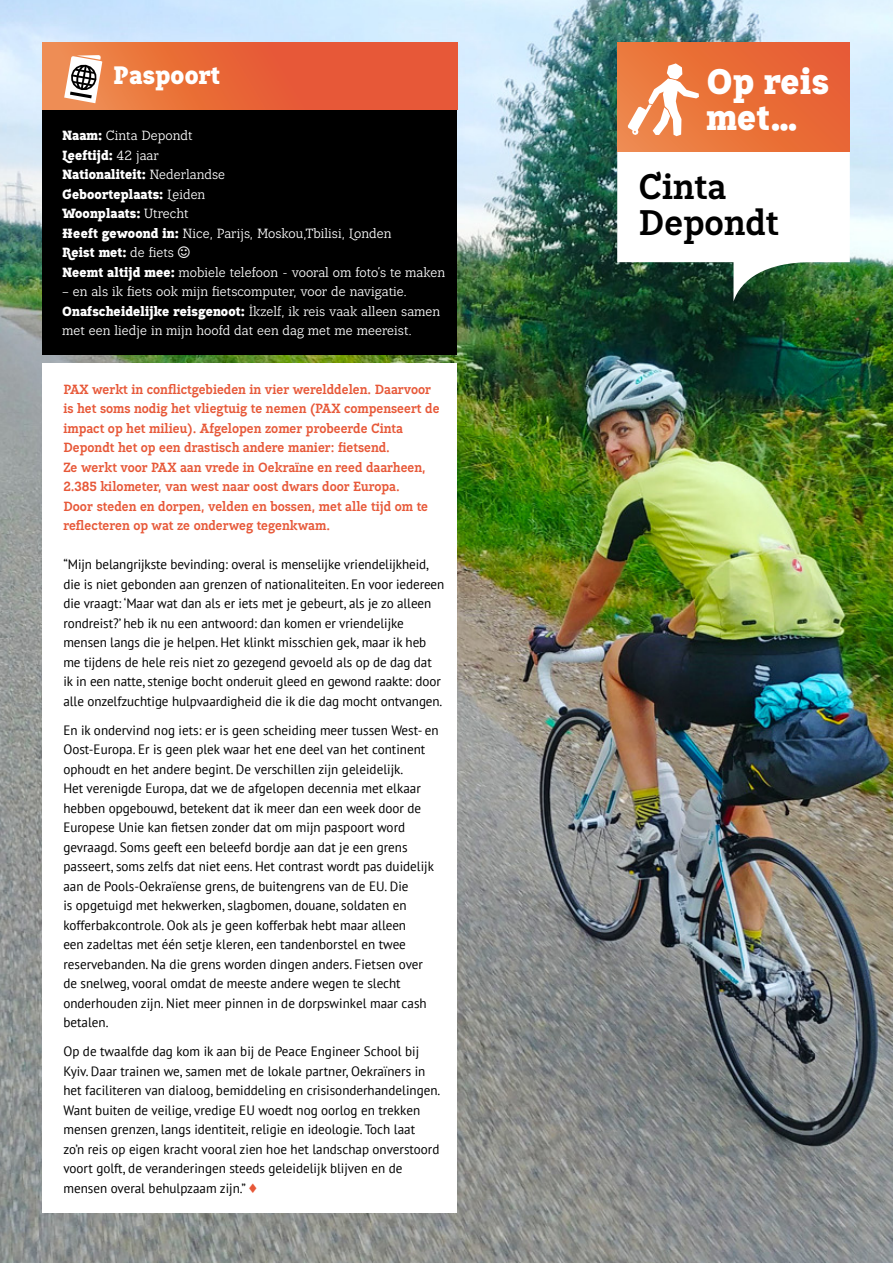
<style>
.page{position:relative;width:893px;height:1263px;background:#fff}
.page>*{position:absolute;margin:0;border:0;box-sizing:border-box;transform-origin:0 0}
.t1{font:700 36px/36px "Lean OFY";color:#000}
.t2{font:900 36px/36px "Lean OFY";letter-spacing:.01em;color:#fff}
.t3{font:900 25.5px "Lean OFY";letter-spacing:.01em;color:#fff}
.t4{font:13.5px/19.5px "PT Sans";color:#000}
.t5{font:700 13.5px/19.5px "Lean OFY";color:#e75838}
.t6{font:13.5px/19.5px "Lean OFY";color:#fff}
.s1{font-weight:900}
</style>
<div class="page">
<img style="left:0;top:0;width:893px;height:1263px">
<div style="left:42px;top:364px;width:415px;height:849px;background:#fff"></div>
<svg style="left:617px;top:151px;width:233px;height:151px"></svg>
<div style="left:617px;top:43px;width:233px;height:108px;background:linear-gradient(to right,#ec8142,#e75e31)"></div>
<svg style="left:628px;top:63px;width:71px;height:73px"></svg>
<div style="left:42px;top:108px;width:415px;height:247px;background:#000"></div>
<div style="left:42px;top:43px;width:415px;height:66px;background:linear-gradient(to right,#ed8748,#e54a31)"></div>
<svg style="left:64px;top:55px;width:38px;height:48px"></svg>
<h2 class="t3" style="left:113px;top:58px;width:108px">Paspoort</h2>
<p class="t6" style="left:62px;top:126px;width:384px"><span class="s1">Naam:</span> Cinta Depondt<br><span class="s1">Leeftijd:</span> 42 jaar<br><span class="s1">Nationaliteit:</span> Nederlandse<br><span class="s1">Geboorteplaats:</span> Leiden<br><span class="s1">Woonplaats:</span> Utrecht<br><span class="s1">Heeft gewoond in:</span> Nice, Parijs, Moskou,Tbilisi, Londen<br><span class="s1">Reist met:</span> de fiets<br><span class="s1">Neemt altijd mee:</span> mobiele telefoon - vooral om foto’s te maken</p>
<p class="t6" style="left:62px;top:282px;width:379px">– en als ik fiets ook mijn fietscomputer, voor de navigatie.<br><span class="s1">Onafscheidelijke reisgenoot:</span> Ikzelf, ik reis vaak alleen samen met een liedje in mijn hoofd dat een dag met me meereist.</p>
<p class="t5" style="left:63px;top:379px;width:378px">PAX werkt in conflictgebieden in vier werelddelen. Daarvoor is het soms nodig het vliegtuig te nemen (PAX compenseert de impact op het milieu). Afgelopen zomer probeerde Cinta Depondt het op een drastisch andere manier: fietsend.<br>Ze werkt voor PAX aan vrede in Oekraïne en reed daarheen, 2.385 kilometer, van west naar oost dwars door Europa.<br>Door steden en dorpen, velden en bossen, met alle tijd om te reflecteren op wat ze onderweg tegenkwam.</p>
<p class="t4" style="left:63px;top:554px;width:382px">“Mijn belangrijkste bevinding: overal is menselijke vriendelijkheid, die is niet gebonden aan grenzen of nationaliteiten. En voor iedereen die vraagt: ‘Maar wat dan als er iets met je gebeurt, als je zo alleen rondreist?’ heb ik nu een antwoord: dan komen er vriendelijke mensen langs die je helpen. Het klinkt misschien gek, maar ik heb me tijdens de hele reis niet zo gezegend gevoeld als op de dag dat ik in een natte, stenige bocht onderuit gleed en gewond raakte: door alle onzelfzuchtige hulpvaardigheid die ik die dag mocht ontvangen.</p>
<p class="t4" style="left:63px;top:720px;width:377px">En ik ondervind nog iets: er is geen scheiding meer tussen West- en Oost-Europa. Er is geen plek waar het ene deel van het continent ophoudt en het andere begint. De verschillen zijn geleidelijk.<br>Het verenigde Europa, dat we de afgelopen decennia met elkaar hebben opgebouwd, betekent dat ik meer dan een week door de Europese Unie kan fietsen zonder dat om mijn paspoort word gevraagd. Soms geeft een beleefd bordje aan dat je een grens passeert, soms zelfs dat niet eens. Het contrast wordt pas duidelijk aan de Pools-Oekraïense grens, de buitengrens van de EU. Die<br>is opgetuigd met hekwerken, slagbomen, douane, soldaten en kofferbakcontrole. Ook als je geen kofferbak hebt maar alleen<br>een zadeltas met één setje kleren, een tandenborstel en twee reservebanden. Na die grens worden dingen anders. Fietsen over de snelweg, vooral omdat de meeste andere wegen te slecht onderhouden zijn. Niet meer pinnen in de dorpswinkel maar cash betalen.</p>
<p class="t4" style="left:63px;top:1042px;width:378px">Op de twaalfde dag kom ik aan bij de Peace Engineer School bij Kyiv. Daar trainen we, samen met de lokale partner, Oekraïners in het faciliteren van dialoog, bemiddeling en crisisonderhandelingen.<br>Want buiten de veilige, vredige EU woedt nog oorlog en trekken mensen grenzen, langs identiteit, religie en ideologie. Toch laat<br>zo’n reis op eigen kracht vooral zien hoe het landschap onverstoord voort golft, de veranderingen steeds geleidelijk blijven en de mensen overal behulpzaam zijn.”</p>
<h1 class="t2" style="left:706px;top:63px;width:124px">Op reis met…</h1>
<h1 class="t1" style="left:638px;top:168px;width:142px">Cinta<br>Depondt</h1>
</div>
